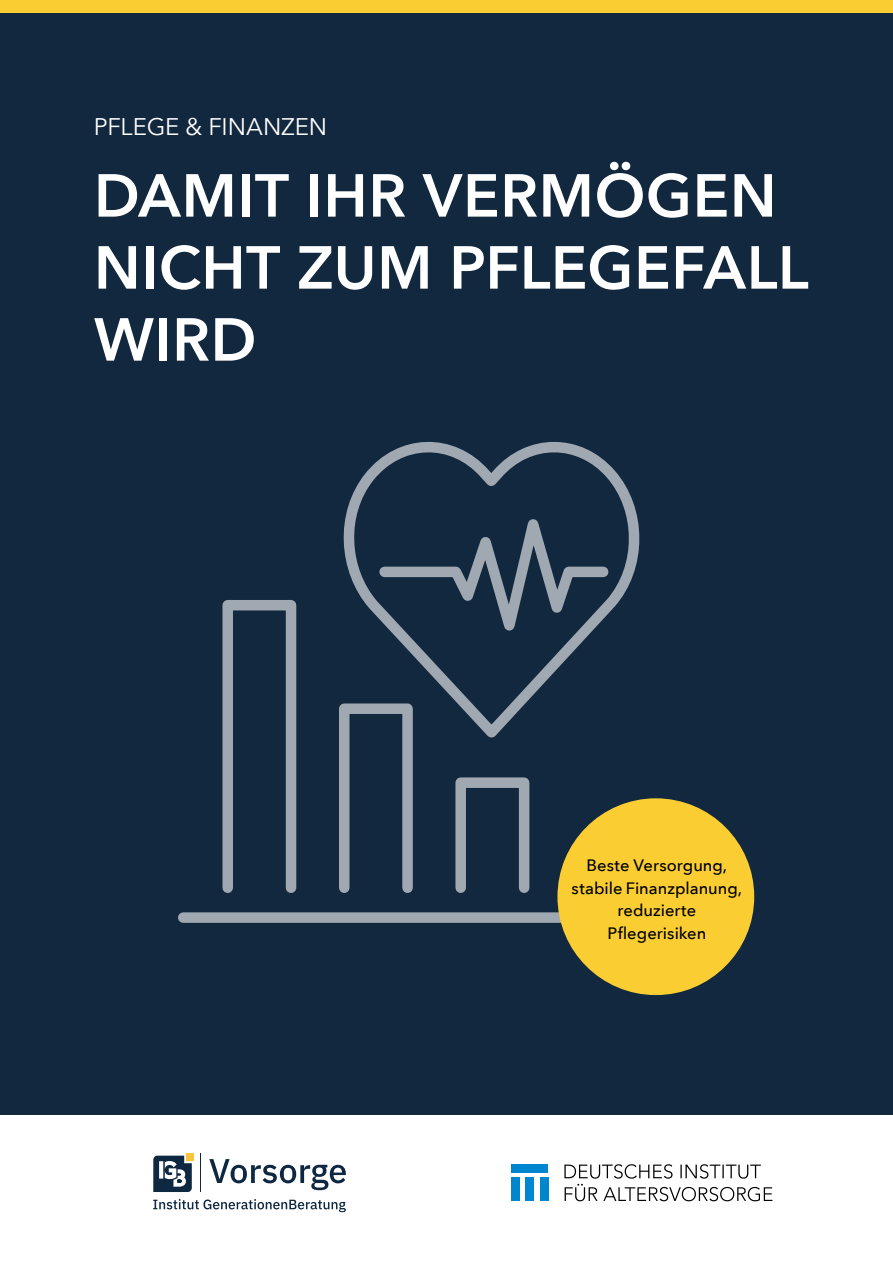
<style>
.page{position:relative;width:893px;height:1263px;background:#fff}
.page>*{position:absolute;margin:0;border:0;box-sizing:border-box;transform-origin:0 0}
.t1{font:600 60px/72px "Avenir Next";letter-spacing:.01em;color:#fff}
.t2{font:24px "Avenir Next";letter-spacing:-.01em;color:#fff}
.t3{font:500 16.5px/22.5px "Avenir Next";color:#000;text-align:center}
</style>
<div class="page">
<div style="left:0;top:0;width:893px;height:1114px;background:#12283f"></div>
<svg style="left:343px;top:441px;width:297px;height:166px"></svg>
<svg style="left:374px;top:483px;width:240px;height:162px"></svg>
<svg style="left:178px;top:595px;width:401px;height:328px"></svg>
<div style="left:557px;top:798px;width:197px;height:197px;background:#face32;border-radius:50%"></div>
<div style="left:0;top:0;width:893px;height:13px;background:#face32"></div>
<svg style="left:564px;top:1164px;width:208px;height:37px"></svg>
<div style="left:512px;top:1177px;width:8px;height:24px;background:#0086ce"></div>
<div style="left:526px;top:1177px;width:8px;height:24px;background:#0086ce"></div>
<div style="left:540px;top:1177px;width:8px;height:24px;background:#0086ce"></div>
<div style="left:512px;top:1164px;width:36px;height:8px;background:#0086ce"></div>
<svg style="left:153px;top:1156px;width:39px;height:36px"></svg>
<hr style="left:200px;top:1153px;width:1px;height:39px;background:#0e2841">
<div style="left:186px;top:1153px;width:8px;height:8px;background:#f8c63c"></div>
<svg style="left:209px;top:1159px;width:137px;height:31px"></svg>
<svg style="left:153px;top:1199px;width:193px;height:13px"></svg>
<h2 class="t2" style="left:94px;top:107px;width:235px">PFLEGE &amp; FINANZEN</h2>
<h1 class="t1" style="left:94px;top:158px;width:716px">DAMIT IHR VERMÖGEN<br>NICHT ZUM PFLEGEFALL<br>WIRD</h1>
<p class="t3" style="left:572px;top:854px;width:172px">Beste Versorgung, stabile Finanzplanung, reduzierte<br>Pflegerisiken</p>
</div>
